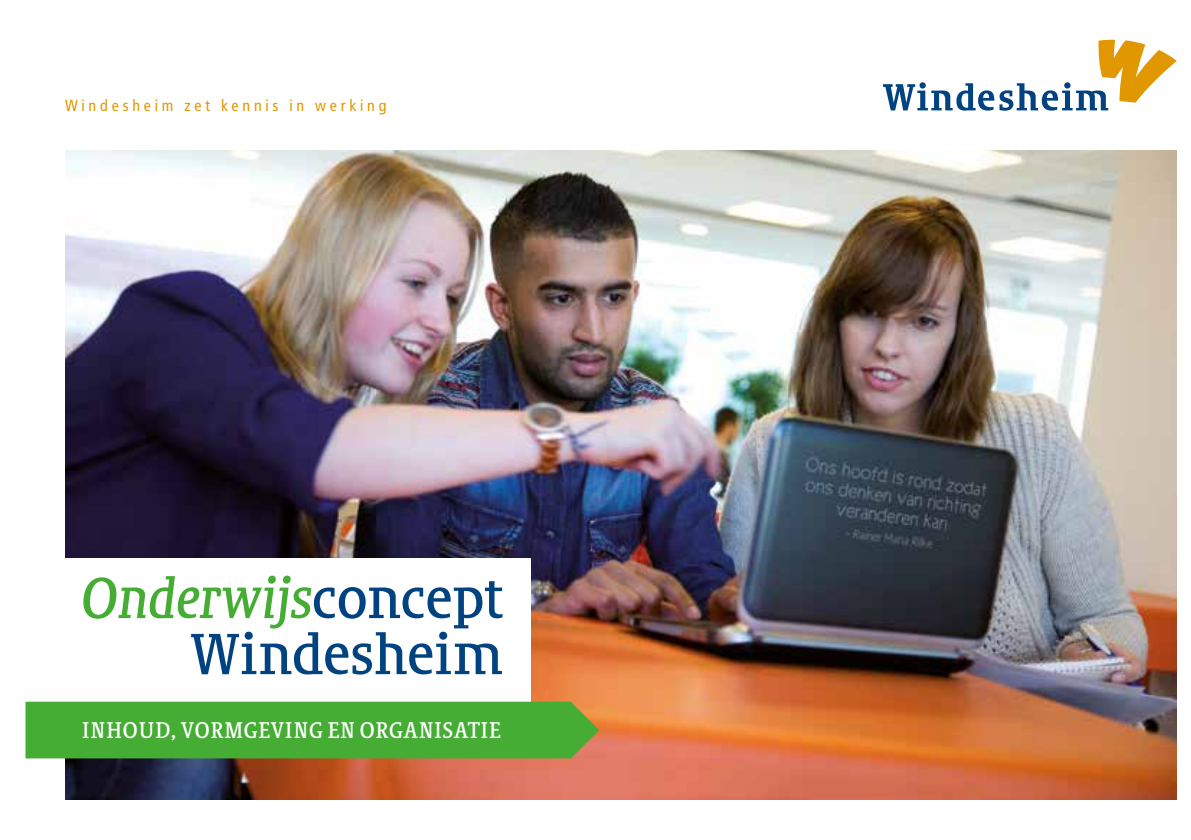
<style>
.page{position:relative;width:1191px;height:840px;background:#fff}
.page>*{position:absolute;margin:0;border:0;box-sizing:border-box;transform-origin:0 0}
.t1{font:56px "Sheriff Italian";letter-spacing:-.01em;color:#45ac34}
.t2{font:56px "Sheriff";letter-spacing:-.015em;color:#004380}
.t3{font:22px "Sheriff";color:#fff}
.t4{font:16px "Transit Print OT";letter-spacing:.2em;color:#e19800}
.s1{font-family:"Sheriff";color:#004380}
</style>
<div class="page">
<img style="left:65px;top:150px;width:1111px;height:649px">
<div style="left:26px;top:558px;width:505px;height:179px;background:#fff"></div>
<div style="left:26px;top:701px;width:573px;height:57px;background:#45ac34"></div>
<svg style="left:883px;top:40px;width:293px;height:71px"></svg>
<p class="t4" style="left:65px;top:96px;width:323px">Windesheim zet kennis in werking</p>
<h1 class="t1" style="left:80px;top:565px;width:425px">Onderwijs<span class="s1">concept</span></h1>
<h1 class="t2" style="left:189px;top:621px;width:315px">Windesheim</h1>
<p class="t3" style="left:82px;top:717px;width:421px">INHOUD, VORMGEVING EN ORGANISATIE</p>
</div>
